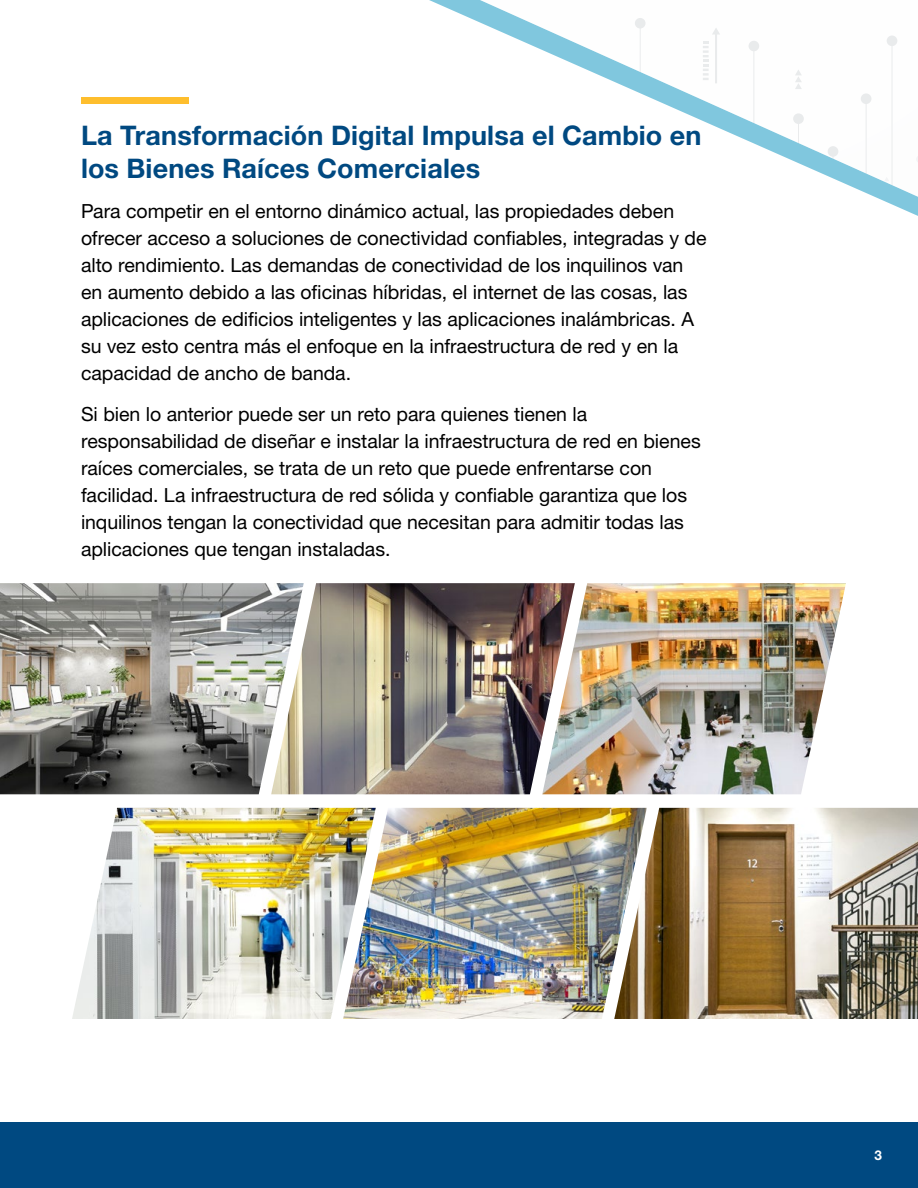
<style>
.page{position:relative;width:918px;height:1188px;background:#fff}
.page>*{position:absolute;margin:0;border:0;box-sizing:border-box;transform-origin:0 0}
.t1{font:700 27px/32.4px "Helvetica Neue LT Std";letter-spacing:.005em;color:#004981}
.t2{font:19.5px/27px "Helvetica Neue LT Std";letter-spacing:-.005em;color:#000}
.t3{font:700 13.5px "Helvetica Neue LT Std";color:#fff}
</style>
<div class="page">
<div style="left:0;top:1122px;width:918px;height:66px;background:#004981"></div>
<svg style="left:429px;top:0;width:208px;height:23px"></svg>
<div style="left:497px;top:18px;width:10px;height:11px;background:#80c7de;border-radius:50%"></div>
<div style="left:635px;top:18px;width:11px;height:11px;background:#e9ebec;border-radius:50%"></div>
<svg style="left:481px;top:23px;width:437px;height:187px"></svg>
<div style="left:81px;top:97px;width:108px;height:7px;background:#febe2d"></div>
<img style="left:0;top:583px;width:271px;height:211px">
<img style="left:271px;top:583px;width:271px;height:211px">
<img style="left:542px;top:583px;width:304px;height:211px">
<img style="left:72px;top:808px;width:271px;height:211px">
<img style="left:343px;top:808px;width:271px;height:211px">
<img style="left:614px;top:808px;width:304px;height:211px">
<h1 class="t1" style="left:81px;top:119px;width:622px">La Transformación Digital Impulsa el Cambio en los Bienes Raíces Comerciales</h1>
<p class="t2" style="left:81px;top:197px;width:627px">Para competir en el entorno dinámico actual, las propiedades deben ofrecer acceso a soluciones de conectividad confiables, integradas y de alto rendimiento. Las demandas de conectividad de los inquilinos van en aumento debido a las oficinas híbridas, el internet de las cosas, las aplicaciones de edificios inteligentes y las aplicaciones inalámbricas. A su vez esto centra más el enfoque en la infraestructura de red y en la capacidad de ancho de banda.</p>
<p class="t2" style="left:81px;top:400px;width:621px">Si bien lo anterior puede ser un reto para quienes tienen la responsabilidad de diseñar e instalar la infraestructura de red en bienes raíces comerciales, se trata de un reto que puede enfrentarse con facilidad. La infraestructura de red sólida y confiable garantiza que los inquilinos tengan la conectividad que necesitan para admitir todas las aplicaciones que tengan instaladas.</p>
<p class="t3" style="left:874px;top:1147px;width:9px">3</p>
</div>
